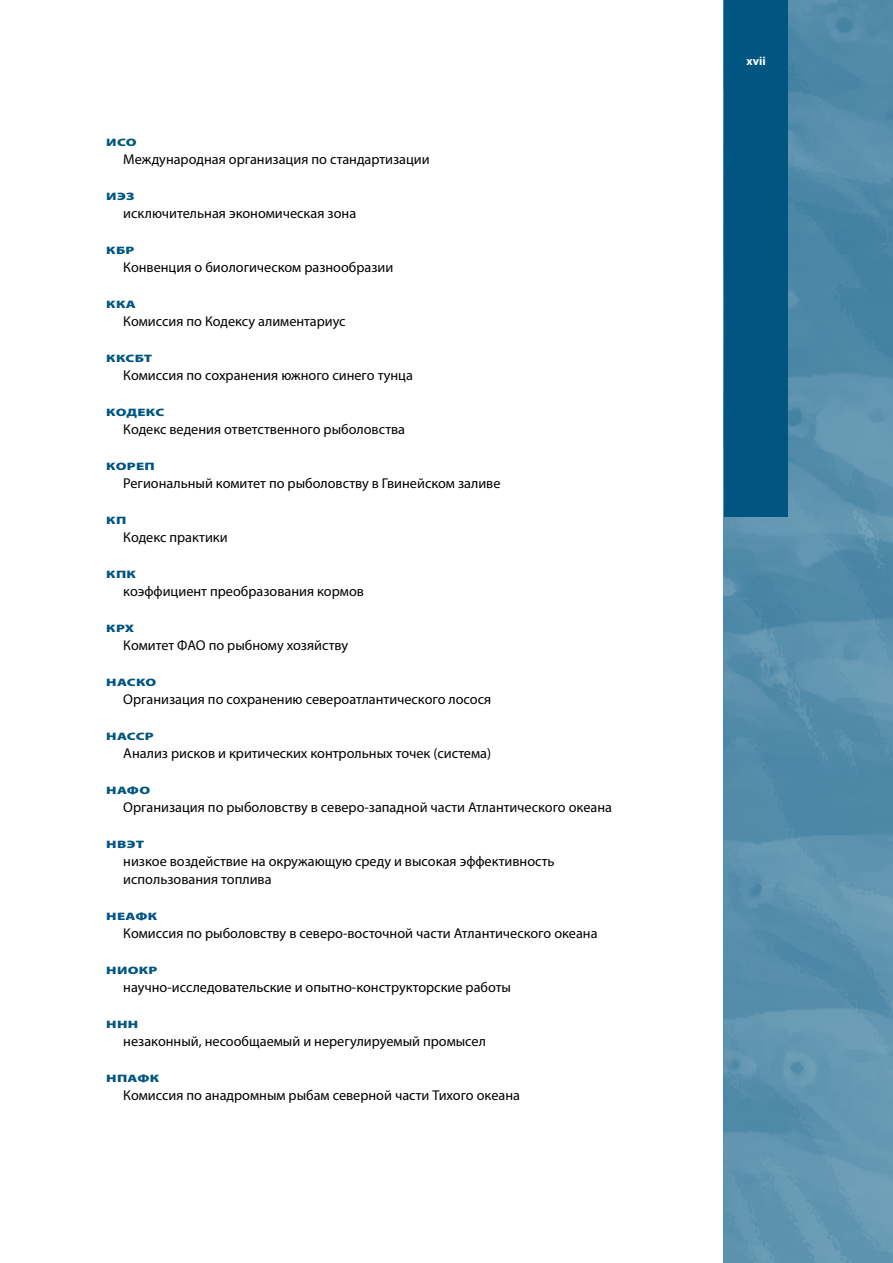
<style>
.page{position:relative;width:893px;height:1263px;background:#fff}
.page>*{position:absolute;margin:0;border:0;box-sizing:border-box;transform-origin:0 0}
.t1{font:14.25px/18px "Myriad Pro";color:#000}
.t2{font:700 12px "Myriad Pro";color:#fff}
.t3{font:900 10.8px "Myriad Pro";letter-spacing:.02em;color:#005581;scale:1.37 1}
</style>
<div class="page">
<img style="left:724px;top:0;width:169px;height:1263px">
<div style="left:724px;top:0;width:64px;height:516px;background:#005581"></div>
<p class="t3" style="left:106px;top:135px;width:24px">ИСО</p>
<p class="t1" style="left:123px;top:150px;width:308px">Международная организация по стандартизации</p>
<p class="t3" style="left:106px;top:189px;width:22px">ИЭЗ</p>
<p class="t1" style="left:123px;top:204px;width:234px">исключительная экономическая зона</p>
<p class="t3" style="left:106px;top:243px;width:22px">КБР</p>
<p class="t1" style="left:123px;top:258px;width:272px">Конвенция о биологическом разнообразии</p>
<p class="t3" style="left:106px;top:297px;width:23px">ККА</p>
<p class="t1" style="left:123px;top:312px;width:224px">Комиссия по Кодексу алиментариус</p>
<p class="t3" style="left:106px;top:351px;width:35px">ККСБТ</p>
<p class="t1" style="left:123px;top:366px;width:291px">Комиссия по сохранения южного синего тунца</p>
<p class="t3" style="left:106px;top:405px;width:14px">Кодекс</p>
<p class="t1" style="left:123px;top:420px;width:283px">Кодекс ведения ответственного рыболовства</p>
<p class="t3" style="left:106px;top:459px;width:37px">КОРЕП</p>
<p class="t1" style="left:123px;top:474px;width:379px">Региональный комитет по рыболовству в Гвинейском заливе</p>
<p class="t3" style="left:106px;top:513px;width:16px">КП</p>
<p class="t1" style="left:123px;top:528px;width:106px">Кодекс практики</p>
<p class="t3" style="left:106px;top:567px;width:23px">КПК</p>
<p class="t1" style="left:123px;top:582px;width:242px">коэффициент преобразования кормов</p>
<p class="t3" style="left:106px;top:621px;width:22px">КРХ</p>
<p class="t1" style="left:123px;top:636px;width:226px">Комитет ФАО по рыбному хозяйству</p>
<p class="t3" style="left:106px;top:675px;width:38px">НАСКО</p>
<p class="t1" style="left:123px;top:690px;width:369px">Организация по сохранению североатлантического лосося</p>
<p class="t3" style="left:106px;top:729px;width:36px">HACCP</p>
<p class="t1" style="left:123px;top:744px;width:369px">Анализ рисков и критических контрольных точек (система)</p>
<p class="t3" style="left:106px;top:783px;width:34px">НАФО</p>
<p class="t1" style="left:123px;top:798px;width:490px">Организация по рыболовству в северо-западной части Атлантического океана</p>
<p class="t3" style="left:106px;top:837px;width:29px">НВЭТ</p>
<p class="t1" style="left:123px;top:852px;width:433px">низкое воздействие на окружающую среду и высокая эффективность использования топлива</p>
<p class="t3" style="left:106px;top:909px;width:39px">НЕАФК</p>
<p class="t1" style="left:123px;top:924px;width:476px">Комиссия по рыболовству в северо-восточной части Атлантического океана</p>
<p class="t3" style="left:106px;top:963px;width:39px">НИОКР</p>
<p class="t1" style="left:123px;top:978px;width:389px">научно-исследовательские и опытно-конструкторские работы</p>
<p class="t3" style="left:106px;top:1017px;width:25px">ННН</p>
<p class="t1" style="left:123px;top:1032px;width:364px">незаконный, несообщаемый и нерегулируемый промысел</p>
<p class="t3" style="left:106px;top:1071px;width:40px">НПАФК</p>
<p class="t1" style="left:123px;top:1086px;width:398px">Комиссия по анадромным рыбам северной части Тихого океана</p>
<p class="t2" style="left:746px;top:53px;width:21px">xvii</p>
</div>
